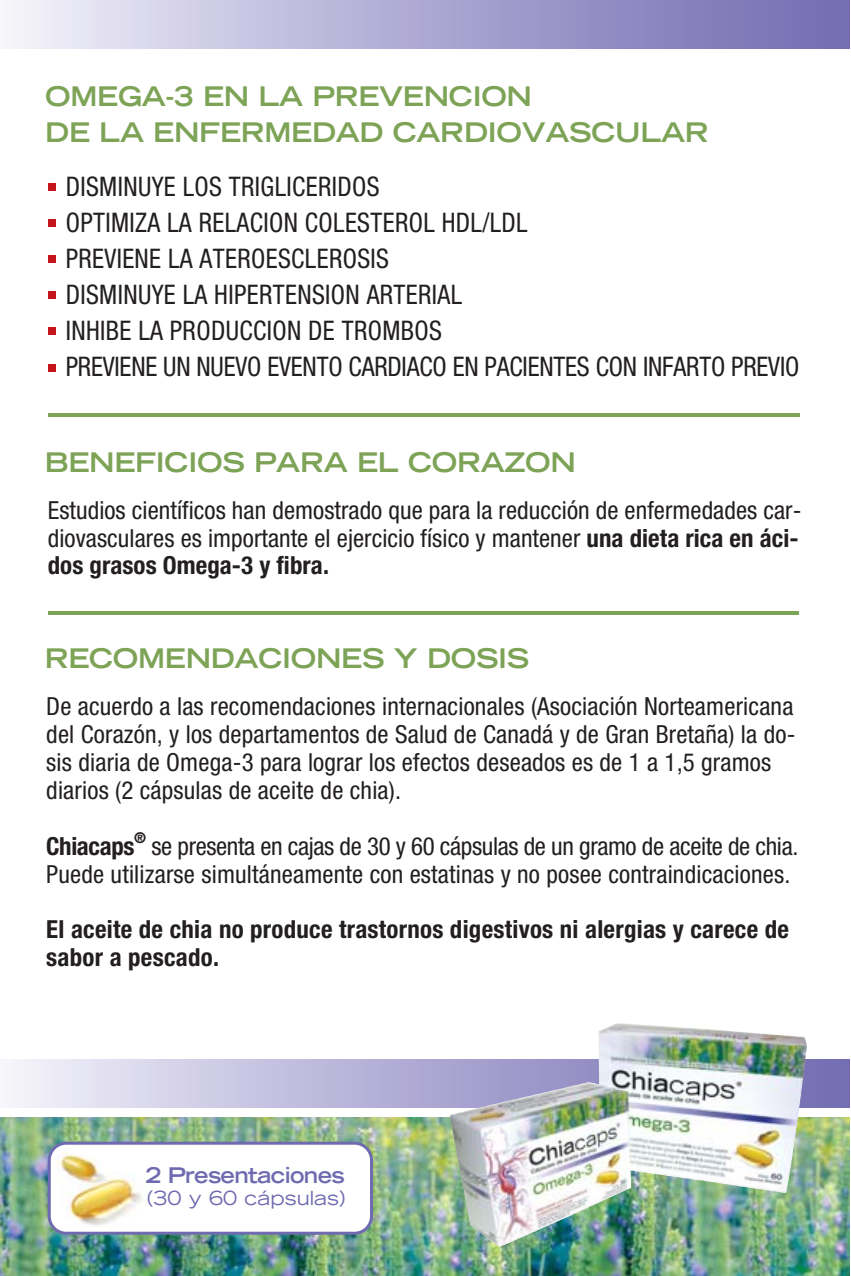
<style>
.page{position:relative;width:851px;height:1276px;background:#fff}
.page>*{position:absolute;margin:0;border:0;box-sizing:border-box;transform-origin:0 0}
.t1{font:condensed 27px/36px "Helvetica Neue";letter-spacing:.015em;color:#231f20;scale:.95 1}
.t2{font:700 expanded 27px/36px "Trade Gothic LH";letter-spacing:-.01em;color:#7da356}
.t3{font:condensed 24.9px/27.9px "Helvetica Neue";letter-spacing:.01em;color:#231f20}
.t4{font:700 condensed 24.9px/27.9px "Helvetica Neue";letter-spacing:.01em;color:#231f20}
.t5{font:700 condensed 24.9px "Helvetica Neue";letter-spacing:-.015em;color:#231f20}
.t6{font:700 expanded 21.6px "Trade Gothic LH";letter-spacing:-.03em;color:#706bb0}
.t7{font:expanded 19.5px "Trade Gothic LH";letter-spacing:.005em;color:#706bb0}
.t8{font:700 condensed 15px "Helvetica Neue";color:#231f20}
.s1{font-weight:700}
</style>
<div class="page">
<img style="left:0;top:1118px;width:849px;height:158px">
<hr style="left:48px;top:611px;width:750px;height:3px;background:#7da356">
<hr style="left:49px;top:413px;width:750px;height:3px;background:#7da356">
<svg style="left:13px;top:1059px;width:836px;height:48px;background:#bdbdd5"></svg>
<div style="left:0;top:1px;width:849px;height:47px;background:linear-gradient(to right,#f1eff9,#6f67af)"></div>
<div style="left:49px;top:1143px;width:322px;height:90px;background:#fff;border-radius:17px"></div>
<div style="left:48px;top:1141px;width:325px;height:93px;border:3px solid #706bb0;border-radius:17px"></div>
<img style="left:54px;top:1150px;width:89px;height:79px">
<img style="left:564px;top:1170px;width:67px;height:48px">
<div style="left:48px;top:184px;width:8px;height:7px;background:#c4151c"></div>
<div style="left:48px;top:219px;width:8px;height:8px;background:#c4151c"></div>
<div style="left:48px;top:255px;width:8px;height:8px;background:#c4151c"></div>
<div style="left:48px;top:291px;width:8px;height:7px;background:#c4151c"></div>
<div style="left:48px;top:327px;width:8px;height:7px;background:#c4151c"></div>
<div style="left:48px;top:364px;width:8px;height:7px;background:#c4151c"></div>
<p class="t2" style="left:45px;top:81px;width:665px">OMEGA-3 EN LA PREVENCION<br>DE LA ENFERMEDAD CARDIOVASCULAR</p>
<p class="t1" style="left:66px;top:171px;width:773px">DISMINUYE LOS TRIGLICERIDOS<br>OPTIMIZA LA RELACION COLESTEROL HDL/LDL<br>PREVIENE LA ATEROESCLEROSIS<br>DISMINUYE LA HIPERTENSION ARTERIAL<br>INHIBE LA PRODUCCION DE TROMBOS<br>PREVIENE UN NUEVO EVENTO CARDIACO EN PACIENTES CON INFARTO PREVIO</p>
<p class="t2" style="left:45px;top:447px;width:532px">BENEFICIOS PARA EL CORAZON</p>
<p class="t3" style="left:48px;top:498px;width:755px;text-align:justify">Estudios científicos han demostrado que para la reducción de enfermedades car&shy;diovasculares es importante el ejercicio físico y mantener <span class="s1">una dieta rica en áci&shy;dos grasos Omega-3 y fibra.</span></p>
<p class="t2" style="left:45px;top:642px;width:486px">RECOMENDACIONES Y DOSIS</p>
<p class="t3" style="left:46px;top:694px;width:750px">De acuerdo a las recomendaciones internacionales (Asociación Norteamericana del Corazón, y los departamentos de Salud de Canadá y de Gran Bretaña) la do&shy;sis diaria de Omega-3 para lograr los efectos deseados es de 1 a 1,5 gramos diarios (2 cápsulas de aceite de chia).</p>
<p class="t5" style="left:46px;top:837px;width:90px">Chiacaps</p>
<p class="t8" style="left:134px;top:832px;width:13px">®</p>
<p class="t3" style="left:46px;top:834px;width:753px;text-indent:105px">se presenta en cajas de 30 y 60 cápsulas de un gramo de aceite de chia.<br>Puede utilizarse simultáneamente con estatinas y no posee contraindicaciones.</p>
<p class="t4" style="left:46px;top:917px;width:744px">El aceite de chia no produce trastornos digestivos ni alergias y carece de sabor a pescado.</p>
<p class="t6" style="left:146px;top:1167px;width:200px">2 Presentaciones</p>
<p class="t7" style="left:147px;top:1191px;width:200px">(30 y 60 cápsulas)</p>
</div>
